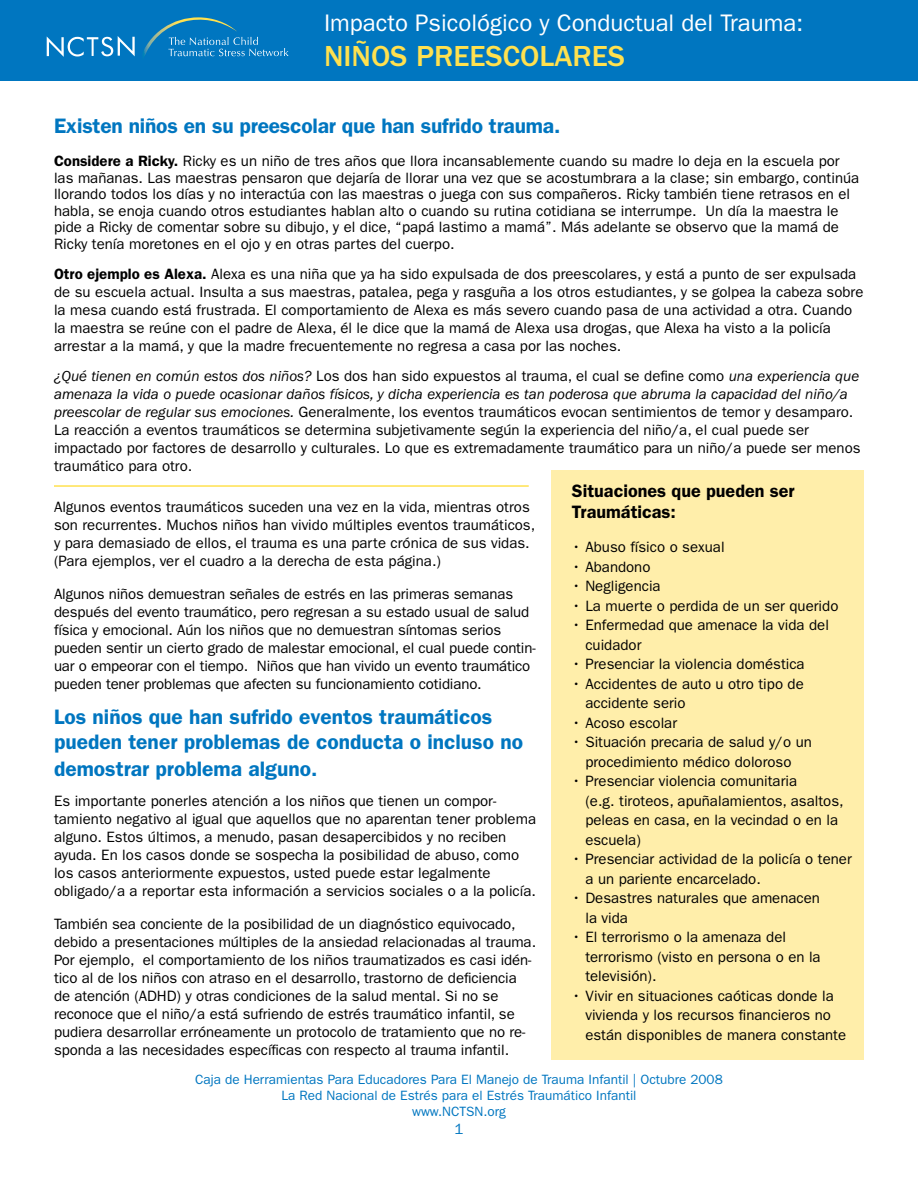
<style>
.page{position:relative;width:918px;height:1188px;background:#fff}
.page>*{position:absolute;margin:0;border:0;box-sizing:border-box;transform-origin:0 0}
.t1{font:500 30px "ITC Franklin Gothic Std";color:#ffe14f}
.t2{font:24px "ITC Franklin Gothic Std";color:#fff}
.t3{font:600 21px/26.2px "ITC Franklin Gothic Std";color:#0076c0}
.t4{font:600 18px/21px "ITC Franklin Gothic Std";color:#000}
.t5{font:15px/18px "ITC Franklin Gothic Std";color:#000}
.t6{font:15px "ITC Franklin Gothic Std";color:#0076c0}
.t7{font:13.5px/16.2px "ITC Franklin Gothic Std";color:#0076c0;text-align:center}
.s1{font-weight:600}
.s2{font-style:italic}
</style>
<div class="page">
<div style="left:0;top:0;width:918px;height:81px;background:#0076c0"></div>
<svg style="left:47px;top:17px;width:242px;height:40px"></svg>
<div style="left:552px;top:470px;width:312px;height:589px;background:#fea"></div>
<hr style="left:54px;top:485px;width:475px;height:2px;background:#ffe14f">
<h2 class="t2" style="left:324px;top:10px;width:481px">Impacto Psicológico y Conductual del Trauma:</h2>
<h1 class="t1" style="left:324px;top:39px;width:302px">NIÑOS PREESCOLARES</h1>
<h3 class="t3" style="left:54px;top:113px;width:508px">Existen niños en su preescolar que han sufrido trauma.</h3>
<p class="t5" style="left:54px;top:153px;width:807px;line-height:16.5px"><span class="s1">Considere a Ricky.</span> Ricky es un niño de tres años que llora incansablemente cuando su madre lo deja en la escuela por las mañanas. Las maestras pensaron que dejaría de llorar una vez que se acostumbrara a la clase; sin embargo, continúa llorando todos los días y no interactúa con las maestras o juega con sus compañeros. Ricky también tiene retrasos en el habla, se enoja cuando otros estudiantes hablan alto o cuando su rutina cotidiana se interrumpe. Un día la maestra le pide a Ricky de comentar sobre su dibujo, y el dice, “papá lastimo a mamá”. Más adelante se observo que la mamá de Ricky tenía moretones en el ojo y en otras partes del cuerpo.</p>
<p class="t5" style="left:54px;top:265px;width:811px"><span class="s1">Otro ejemplo es Alexa.</span> Alexa es una niña que ya ha sido expulsada de dos preescolares, y está a punto de ser expulsada de su escuela actual. Insulta a sus maestras, patalea, pega y rasguña a los otros estudiantes, y se golpea la cabeza sobre la mesa cuando está frustrada. El comportamiento de Alexa es más severo cuando pasa de una actividad a otra. Cuando la maestra se reúne con el padre de Alexa, él le dice que la mamá de Alexa usa drogas, que Alexa ha visto a la policía arrestar a la mamá, y que la madre frecuentemente no regresa a casa por las noches.</p>
<p class="t5" style="left:54px;top:367px;width:808px"><span class="s2">¿Qué tienen en común estos dos niños?</span> Los dos han sido expuestos al trauma, el cual se define como <span class="s2">una experiencia que amenaza la vida o puede ocasionar daños físicos, y dicha experiencia es tan poderosa que abruma la capacidad del niño/a preescolar de regular sus emociones.</span> Generalmente, los eventos traumáticos evocan sentimientos de temor y desamparo.<br>La reacción a eventos traumáticos se determina subjetivamente según la experiencia del niño/a, el cual puede ser impactado por factores de desarrollo y culturales. Lo que es extremadamente traumático para un niño/a puede ser menos traumático para otro.</p>
<p class="t5" style="left:54px;top:498px;width:483px">Algunos eventos traumáticos suceden una vez en la vida, mientras otros son recurrentes. Muchos niños han vivido múltiples eventos traumáticos, y para demasiado de ellos, el trauma es una parte crónica de sus vidas. (Para ejemplos, ver el cuadro a la derecha de esta página.)</p>
<p class="t5" style="left:54px;top:585px;width:483px">Algunos niños demuestran señales de estrés en las primeras semanas después del evento traumático, pero regresan a su estado usual de salud física y emocional. Aún los niños que no demuestran síntomas serios pueden sentir un cierto grado de malestar emocional, el cual puede contin&shy;uar o empeorar con el tiempo. Niños que han vivido un evento traumático pueden tener problemas que afecten su funcionamiento cotidiano.</p>
<h3 class="t3" style="left:54px;top:703px;width:471px">Los niños que han sufrido eventos traumáticos pueden tener problemas de conducta o incluso no demostrar problema alguno.</h3>
<p class="t5" style="left:54px;top:792px;width:484px">Es importante ponerles atención a los niños que tienen un compor&shy;tamiento negativo al igual que aquellos que no aparentan tener problema alguno. Estos últimos, a menudo, pasan desapercibidos y no reciben ayuda. En los casos donde se sospecha la posibilidad de abuso, como los casos anteriormente expuestos, usted puede estar legalmente obligado/a a reportar esta información a servicios sociales o a la policía.</p>
<p class="t5" style="left:54px;top:915px;width:484px">También sea conciente de la posibilidad de un diagnóstico equivocado, debido a presentaciones múltiples de la ansiedad relacionadas al trauma.<br>Por ejemplo, el comportamiento de los niños traumatizados es casi idén&shy;tico al de los niños con atraso en el desarrollo, trastorno de deficiencia de atención (ADHD) y otras condiciones de la salud mental. Si no se reconoce que el niño/a está sufriendo de estrés traumático infantil, se pudiera desarrollar erróneamente un protocolo de tratamiento que no re&shy;sponda a las necesidades específicas con respecto al trauma infantil.</p>
<p class="t4" style="left:572px;top:480px;width:224px">Situaciones que pueden ser<br>Traumáticas:</p>
<p class="t5" style="left:572px;top:538px;width:154px">• Abuso físico o sexual</p>
<p class="t5" style="left:572px;top:558px;width:80px">• Abandono</p>
<p class="t5" style="left:572px;top:577px;width:90px">• Negligencia</p>
<p class="t5" style="left:572px;top:597px;width:268px">• La muerte o perdida de un ser querido</p>
<p class="t5" style="left:585px;top:616px;width:245px;line-height:19.5px;text-indent:-14px">• Enfermedad que amenace la vida del cuidador</p>
<p class="t5" style="left:572px;top:655px;width:234px">• Presenciar la violencia doméstica</p>
<p class="t5" style="left:585px;top:674px;width:220px;line-height:19.5px;text-indent:-14px">• Accidentes de auto u otro tipo de accidente serio</p>
<p class="t5" style="left:572px;top:714px;width:107px">• Acoso escolar</p>
<p class="t5" style="left:572px;top:733px;width:242px;line-height:19.5px;text-align:center">• Situación precaria de salud y/o un procedimiento médico doloroso</p>
<p class="t5" style="left:585px;top:772px;width:260px;line-height:19.5px;text-indent:-14px">• Presenciar violencia comunitaria<br>(e.g. tiroteos, apuñalamientos, asaltos, peleas en casa, en la vecindad o en la escuela)</p>
<p class="t5" style="left:585px;top:850px;width:268px;line-height:19.5px;text-indent:-14px">• Presenciar actividad de la policía o tener a un pariente encarcelado.</p>
<p class="t5" style="left:585px;top:889px;width:236px;line-height:19.5px;text-indent:-14px">• Desastres naturales que amenacen la vida</p>
<p class="t5" style="left:585px;top:928px;width:237px;line-height:19.5px;text-indent:-14px">• El terrorismo o la amenaza del terrorismo (visto en persona o en la televisión).</p>
<p class="t5" style="left:585px;top:986px;width:262px;line-height:19.5px;text-indent:-14px">• Vivir en situaciones caóticas donde la vivienda y los recursos financieros no están disponibles de manera constante</p>
<p class="t7" style="left:195px;top:1071px;width:529px">Caja de Herramientas Para Educadores Para El Manejo de Trauma Infantil | Octubre 2008<br>La Red Nacional de Estrés para el Estrés Traumático Infantil<br>www.NCTSN.org</p>
<p class="t6" style="left:455px;top:1120px;width:10px">1</p>
</div>
